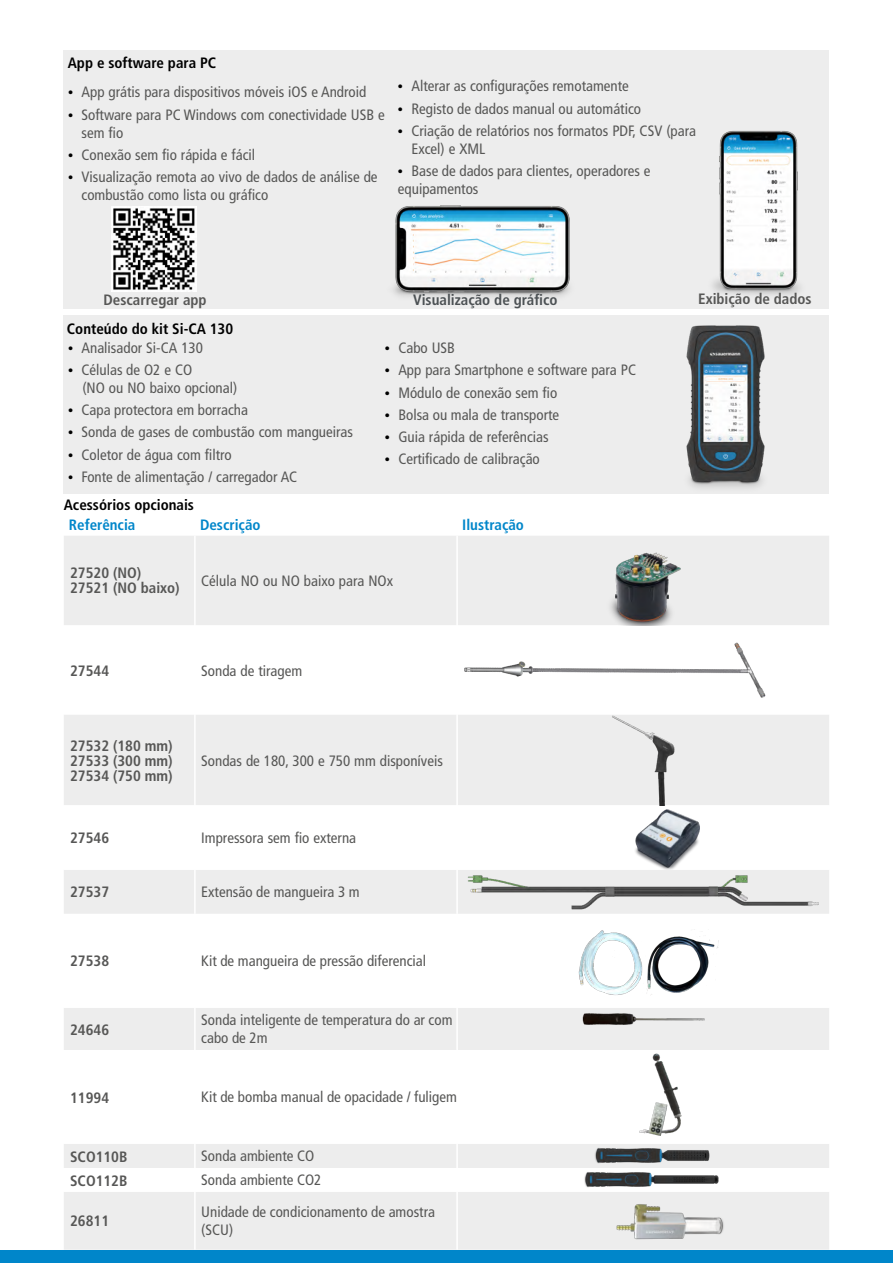
<style>
.page{position:relative;width:893px;height:1263px;background:#fff}
.page>*{position:absolute;margin:0;border:0;box-sizing:border-box;transform-origin:0 0}
.t1{font:condensed 15px/18px "Frutiger LT Std";color:#575756}
.t2{font:700 condensed 15px/15px "Frutiger LT Std";color:#575756}
.t3{font:700 condensed 15px "Frutiger LT Std";color:#000}
.t4{font:700 condensed 15px "Frutiger LT Std";color:#0086ca}
.t5{font:700 condensed 15px "Frutiger LT Std";color:#4c5154}
.s1{font-family:"Myriad Pro";font-stretch:normal;font-size:18px;color:#000}
</style>
<div class="page">
<div style="left:64px;top:315px;width:765px;height:178px;background:#ededed"></div>
<img style="left:675px;top:325px;width:103px;height:169px">
<div style="left:0;top:1251px;width:893px;height:12px;background:#0086ca"></div>
<div style="left:64px;top:50px;width:765px;height:259px;background:#ededed"></div>
<img style="left:112px;top:206px;width:85px;height:85px">
<img style="left:712px;top:130px;width:88px;height:165px">
<img style="left:393px;top:205px;width:177px;height:92px">
<svg style="left:64px;top:536px;width:765px;height:714px"></svg>
<hr style="left:194px;top:536px;width:2px;height:89px;background:#fff">
<hr style="left:194px;top:625px;width:2px;height:90px;background:#fff">
<hr style="left:194px;top:715px;width:2px;height:90px;background:#fff">
<hr style="left:456px;top:715px;width:2px;height:90px;background:#fff">
<hr style="left:194px;top:805px;width:2px;height:65px;background:#fff">
<hr style="left:456px;top:805px;width:2px;height:65px;background:#fff">
<hr style="left:194px;top:870px;width:2px;height:44px;background:#fff">
<hr style="left:456px;top:870px;width:2px;height:44px;background:#fff">
<hr style="left:194px;top:914px;width:2px;height:94px;background:#fff">
<hr style="left:456px;top:914px;width:2px;height:94px;background:#fff">
<hr style="left:194px;top:1008px;width:2px;height:42px;background:#fff">
<hr style="left:456px;top:1008px;width:2px;height:42px;background:#fff">
<hr style="left:194px;top:1050px;width:2px;height:94px;background:#fff">
<hr style="left:456px;top:1050px;width:2px;height:94px;background:#fff">
<hr style="left:194px;top:1144px;width:2px;height:24px;background:#fff">
<hr style="left:456px;top:1144px;width:2px;height:24px;background:#fff">
<hr style="left:194px;top:1168px;width:2px;height:24px;background:#fff">
<hr style="left:456px;top:1168px;width:2px;height:24px;background:#fff">
<hr style="left:194px;top:1192px;width:2px;height:58px;background:#fff">
<hr style="left:456px;top:1192px;width:2px;height:58px;background:#fff">
<hr style="left:456px;top:536px;width:2px;height:89px;background:#fff">
<hr style="left:456px;top:625px;width:2px;height:90px;background:#fff">
<img style="left:594px;top:536px;width:99px;height:89px">
<img style="left:463px;top:632px;width:317px;height:68px">
<img style="left:611px;top:715px;width:65px;height:90px">
<img style="left:630px;top:805px;width:78px;height:65px">
<img style="left:458px;top:870px;width:371px;height:44px">
<img style="left:576px;top:930px;width:143px;height:66px">
<img style="left:581px;top:1008px;width:125px;height:24px">
<img style="left:633px;top:1050px;width:51px;height:89px">
<img style="left:584px;top:1144px;width:136px;height:24px">
<img style="left:578px;top:1168px;width:148px;height:24px">
<img style="left:612px;top:1197px;width:121px;height:51px">
<p class="t3" style="left:68px;top:54px;width:150px">App e software para PC</p>
<p class="t1" style="left:68px;top:83px;width:300px"><span class="s1">•</span> App grátis para dispositivos móveis iOS e Android</p>
<p class="t1" style="left:82px;top:106px;width:305px;text-indent:-13px"><span class="s1">•</span> Software para PC Windows com conectividade USB e sem fio</p>
<p class="t1" style="left:68px;top:146px;width:189px"><span class="s1">•</span> Conexão sem fio rápida e fácil</p>
<p class="t1" style="left:82px;top:168px;width:298px;text-indent:-13px"><span class="s1">•</span> Visualização remota ao vivo de dados de análise de combustão como lista ou gráfico</p>
<p class="t1" style="left:398px;top:77px;width:232px"><span class="s1">•</span> Alterar as configurações remotamente</p>
<p class="t1" style="left:398px;top:100px;width:245px"><span class="s1">•</span> Registo de dados manual ou automático</p>
<p class="t1" style="left:411px;top:122px;width:286px;text-indent:-14px"><span class="s1">•</span> Criação de relatórios nos formatos PDF, CSV (para<br>Excel) e XML</p>
<p class="t1" style="left:398px;top:162px;width:254px"><span class="s1">•</span> Base de dados para clientes, operadores e equipamentos</p>
<p class="t2" style="left:103px;top:292px;width:105px">Descarregar app</p>
<p class="t5" style="left:413px;top:291px;width:146px">Visualização de gráfico</p>
<p class="t2" style="left:698px;top:291px;width:115px">Exibição de dados</p>
<p class="t3" style="left:67px;top:320px;width:168px">Conteúdo do kit Si-CA 130</p>
<p class="t1" style="left:68px;top:339px;width:136px"><span class="s1">•</span> Analisador Si-CA 130</p>
<p class="t1" style="left:82px;top:361px;width:156px;text-indent:-14px"><span class="s1">•</span> Células de O2 e CO<br>(NO ou NO baixo opcional)</p>
<p class="t1" style="left:68px;top:401px;width:182px"><span class="s1">•</span> Capa protectora em borracha</p>
<p class="t1" style="left:68px;top:423px;width:286px"><span class="s1">•</span> Sonda de gases de combustão com mangueiras</p>
<p class="t1" style="left:68px;top:446px;width:165px"><span class="s1">•</span> Coletor de água com filtro</p>
<p class="t1" style="left:68px;top:468px;width:231px"><span class="s1">•</span> Fonte de alimentação / carregador AC</p>
<p class="t1" style="left:385px;top:339px;width:72px"><span class="s1">•</span> Cabo USB</p>
<p class="t1" style="left:385px;top:361px;width:253px"><span class="s1">•</span> App para Smartphone e software para PC</p>
<p class="t1" style="left:385px;top:384px;width:174px"><span class="s1">•</span> Módulo de conexão sem fio</p>
<p class="t1" style="left:385px;top:406px;width:176px"><span class="s1">•</span> Bolsa ou mala de transporte</p>
<p class="t1" style="left:385px;top:428px;width:165px"><span class="s1">•</span> Guia rápida de referências</p>
<p class="t1" style="left:385px;top:450px;width:156px"><span class="s1">•</span> Certificado de calibração</p>
<p class="t3" style="left:64px;top:496px;width:132px">Acessórios opcionais</p>
<p class="t4" style="left:69px;top:516px;width:68px">Referência</p>
<p class="t4" style="left:462px;top:516px;width:63px">Ilustração</p>
<p class="t2" style="left:70px;top:565px;width:111px">27520 (NO)<br>27521 (NO baixo)</p>
<p class="t4" style="left:200px;top:516px;width:62px">Descrição</p>
<p class="t1" style="left:201px;top:572px;width:193px">Célula NO ou NO baixo para NOx</p>
<p class="t2" style="left:70px;top:663px;width:40px">27544</p>
<p class="t1" style="left:201px;top:661px;width:102px">Sonda de tiragem</p>
<p class="t2" style="left:70px;top:738px;width:104px;text-align:justify">27532 (180 mm)<br>27533 (300 mm)<br>27534 (750 mm)</p>
<p class="t1" style="left:201px;top:751px;width:243px">Sondas de 180, 300 e 750 mm disponíveis</p>
<p class="t2" style="left:70px;top:830px;width:40px">27546</p>
<p class="t1" style="left:201px;top:829px;width:156px">Impressora sem fio externa</p>
<p class="t2" style="left:70px;top:885px;width:40px">27537</p>
<p class="t1" style="left:201px;top:883px;width:160px">Extensão de mangueira 3 m</p>
<p class="t2" style="left:70px;top:954px;width:40px">27538</p>
<p class="t1" style="left:201px;top:952px;width:226px">Kit de mangueira de pressão diferencial</p>
<p class="t2" style="left:70px;top:1022px;width:40px">24646</p>
<p class="t1" style="left:201px;top:1011px;width:253px">Sonda inteligente de temperatura do ar com cabo de 2m</p>
<p class="t2" style="left:70px;top:1090px;width:40px">11994</p>
<p class="t1" style="left:201px;top:1088px;width:257px">Kit de bomba manual de opacidade / fuligem</p>
<p class="t2" style="left:70px;top:1144px;width:59px;line-height:24px">SCO110B<br>SCO112B</p>
<p class="t2" style="left:70px;top:1214px;width:40px">26811</p>
<p class="t1" style="left:201px;top:1144px;width:122px;line-height:24px">Sonda ambiente CO<br>Sonda ambiente CO2</p>
<p class="t1" style="left:201px;top:1203px;width:235px">Unidade de condicionamento de amostra (SCU)</p>
</div>
